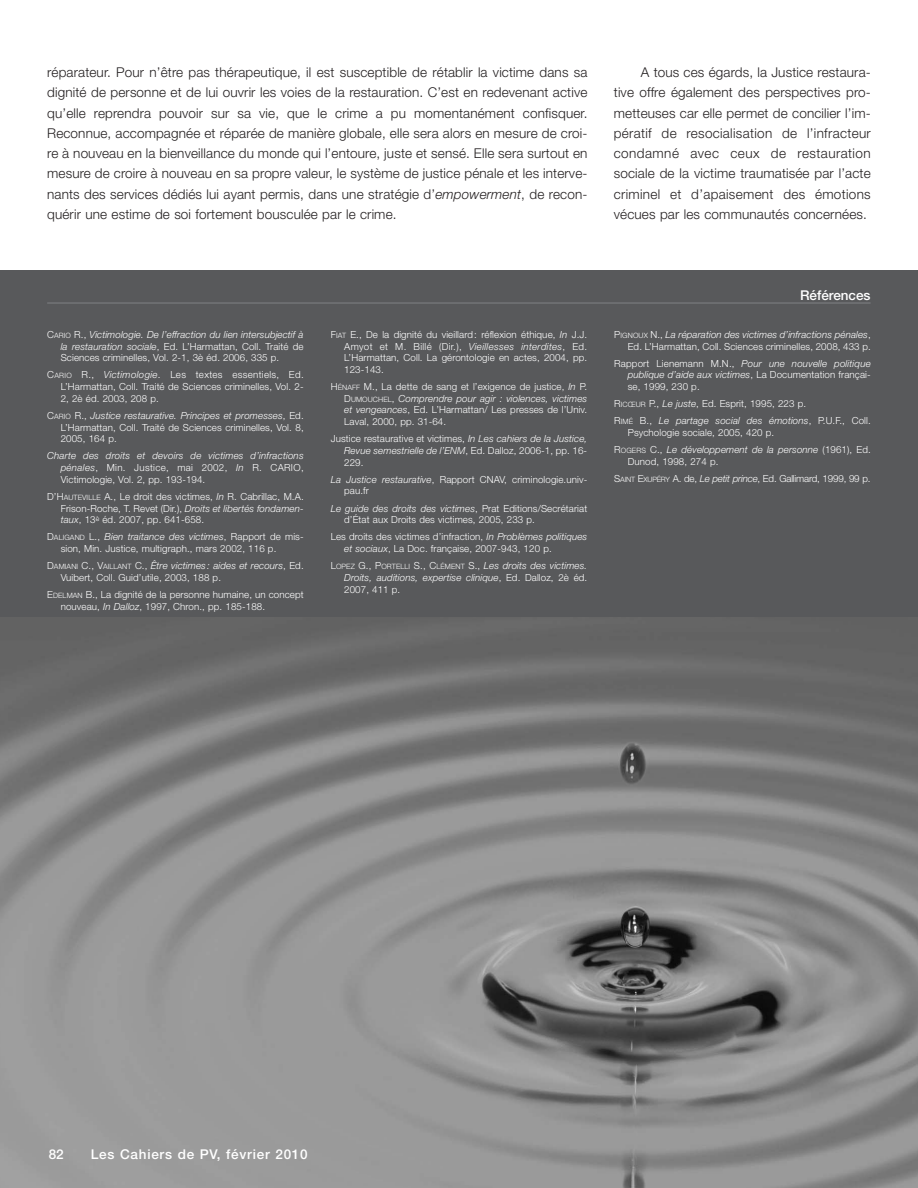
<style>
.page{position:relative;width:918px;height:1188px;background:#fff}
.page>*{position:absolute;margin:0;border:0;box-sizing:border-box;transform-origin:0 0}
.t1{font:300 13.5px/20.2px "Helvetica Neue";letter-spacing:.01em;color:#231f20;text-align:justify}
.t2{font:500 13.5px "Helvetica Neue";letter-spacing:.055em;color:#fff}
.t3{font:500 13.5px "Helvetica Neue";color:#fff}
.t4{font:300 9.75px/11.7px "Helvetica Neue";letter-spacing:.01em;color:#fff;text-align:justify}
.t5{font:italic 300 9.75px/11.7px "Helvetica Neue";letter-spacing:.01em;color:#fff;text-align:justify}
.t6{font:300 9.75px/17.1px "Helvetica Neue";letter-spacing:-.015em;color:#fff}
.s1{font-style:italic}
.s2{font-size:7.35px}
.s3{font-style:normal}
.s4{font-style:normal;font-size:7.35px}
</style>
<div class="page">
<img style="left:0;top:617px;width:918px;height:571px">
<div style="left:0;top:271px;width:918px;height:346px;background:#58595b"></div>
<hr style="left:47px;top:303px;width:824px;height:1px;background:#808285">
<p class="t1" style="left:47px;top:63px;width:542px">réparateur. Pour n’être pas thérapeutique, il est susceptible de rétablir la victime dans sa dignité de personne et de lui ouvrir les voies de la restauration. C’est en redevenant active qu’elle reprendra pouvoir sur sa vie, que le crime a pu momentanément confisquer.<br>Reconnue, accompagnée et réparée de manière globale, elle sera alors en mesure de croi&shy;re à nouveau en la bienveillance du monde qui l’entoure, juste et sensé. Elle sera surtout en mesure de croire à nouveau en sa propre valeur, le système de justice pénale et les interve&shy;nants des services dédiés lui ayant permis, dans une stratégie d’<span class="s1">empowerment</span>, de recon&shy;quérir une estime de soi fortement bousculée par le crime.</p>
<p class="t1" style="left:614px;top:63px;width:258px;text-indent:27px">A tous ces égards, la Justice restaura&shy;tive offre également des perspectives pro&shy;metteuses car elle permet de concilier l’im&shy;pératif de resocialisation de l’infracteur condamné avec ceux de restauration sociale de la victime traumatisée par l’acte criminel et d’apaisement des émotions vécues par les communautés concernées.</p>
<p class="t4" style="left:61px;top:329px;width:245px;text-indent:-13px">C<span class="s2">ARIO</span> R., <span class="s1">Victimologie. De l’effraction du lien intersubjectif à la restauration sociale</span>, Ed. L’Harmattan, Coll. Traité de Sciences criminelles, Vol. 2-1, 3è éd. 2006, 335 p.</p>
<p class="t4" style="left:61px;top:370px;width:245px;text-indent:-14px">C<span class="s2">ARIO</span> R., <span class="s1">Victimologie</span>. Les textes essentiels, Ed.<br>L’Harmattan, Coll. Traité de Sciences criminelles, Vol. 2- 2, 2è éd. 2003, 208 p.</p>
<p class="t4" style="left:61px;top:410px;width:245px;text-indent:-13px">C<span class="s2">ARIO</span> R., <span class="s1">Justice restaurative. Principes et promesses</span>, Ed.<br>L’Harmattan, Coll. Traité de Sciences criminelles, Vol. 8, 2005, 164 p.</p>
<p class="t4" style="left:61px;top:451px;width:245px;text-indent:-13px"><span class="s1">Charte des droits et devoirs de victimes d’infractions pénales</span>, Min. Justice, mai 2002, <span class="s1">In</span> R. CARIO, Victimologie, Vol. 2, pp. 193-194.</p>
<p class="t4" style="left:61px;top:491px;width:245px;text-indent:-14px">D’H<span class="s2">AUTEVILLE</span> A., Le droit des victimes, <span class="s1">In</span> R. Cabrillac, M.A.<br>Frison-Roche, T. Revet (Dir.), <span class="s1">Droits et libertés fondamen&shy;taux</span>, 13<sup>è</sup> éd. 2007, pp. 641-658.</p>
<p class="t4" style="left:61px;top:532px;width:245px;text-indent:-13px">D<span class="s2">ALIGAND</span> L., <span class="s1">Bien traitance des victimes</span>, Rapport de mis&shy;sion, Min. Justice, multigraph., mars 2002, 116 p.</p>
<p class="t4" style="left:61px;top:561px;width:245px;text-indent:-14px">D<span class="s2">AMIANI</span> C., V<span class="s2">AILLANT</span> C., <span class="s1">Être victimes: aides et recours</span>, Ed.<br>Vuibert, Coll. Guid’utile, 2003, 188 p.</p>
<p class="t4" style="left:61px;top:590px;width:245px;text-indent:-14px">E<span class="s2">DELMAN</span> B., La dignité de la personne humaine, un concept nouveau, <span class="s1">In Dalloz</span>, 1997, Chron., pp. 185-188.</p>
<p class="t4" style="left:344px;top:329px;width:245px;text-indent:-13px">F<span class="s2">IAT</span> E., De la dignité du vieillard: réflexion éthique, <span class="s1">In</span> J.J.<br>Amyot et M. Billé (Dir.), <span class="s1">Vieillesses interdites</span>, Ed.<br>L’Harmattan, Coll. La gérontologie en actes, 2004, pp.<br>123-143.</p>
<p class="t4" style="left:344px;top:382px;width:245px;text-indent:-14px">H<span class="s2">ÉNAFF</span> M., La dette de sang et l’exigence de justice, <span class="s1">In</span> P.<br>D<span class="s2">UMOUCHEL</span>, <span class="s1">Comprendre pour agir : violences, victimes et vengeances</span>, Ed. L’Harmattan/ Les presses de l’Univ.<br>Laval, 2000, pp. 31-64.</p>
<p class="t4" style="left:344px;top:434px;width:245px;text-indent:-13px">Justice restaurative et victimes, <span class="s1">In Les cahiers de la Justice, Revue semestrielle de l’ENM</span>, Ed. Dalloz, 2006-1, pp. 16- 229.</p>
<p class="t4" style="left:344px;top:474px;width:245px;text-indent:-13px"><span class="s1">La Justice restaurative</span>, Rapport CNAV, criminologie.univ&shy;pau.fr</p>
<p class="t4" style="left:344px;top:503px;width:245px;text-indent:-14px"><span class="s1">Le guide des droits des victimes</span>, Prat Editions/Secrétariat d’État aux Droits des victimes, 2005, 233 p.</p>
<p class="t4" style="left:344px;top:532px;width:245px;text-indent:-14px">Les droits des victimes d’infraction, <span class="s1">In Problèmes politiques et sociaux</span>, La Doc. française, 2007-943, 120 p.</p>
<p class="t5" style="left:344px;top:561px;width:245px;text-indent:-13px"><span class="s3">L</span><span class="s4">OPEZ</span> <span class="s3">G., P</span><span class="s4">ORTELLI</span> <span class="s3">S., C</span><span class="s4">LÉMENT</span> <span class="s3">S.,</span> Les droits des victimes.<br>Droits, auditions, expertise clinique<span class="s3">, Ed. Dalloz, 2è éd.<br>2007, 411 p.</span></p>
<h1 class="t3" style="left:800px;top:290px;width:72px">Références</h1>
<p class="t4" style="left:614px;top:329px;width:258px;text-align:right">P<span class="s2">IGNOUX</span> N., <span class="s1">La réparation des victimes d’infractions pénales</span>,<br>Ed. L’Harmattan, Coll. Sciences criminelles, 2008, 433 p.</p>
<p class="t4" style="left:628px;top:358px;width:245px;text-indent:-13px">Rapport Lienemann M.N., <span class="s1">Pour une nouvelle politique publique d’aide aux victimes</span>, La Documentation françai&shy;se, 1999, 230 p.</p>
<p class="t4" style="left:614px;top:396px;width:258px;line-height:17.1px">R<span class="s2">ICŒUR</span> P., <span class="s1">Le juste</span>, Ed. Esprit, 1995, 223 p.<br>R<span class="s2">IMÉ</span> B., <span class="s1">Le partage social des émotions</span>, P.U.F., Coll.</p>
<p class="t4" style="left:614px;top:425px;width:258px;line-height:17.1px;text-indent:13px">Psychologie sociale, 2005, 420 p.<br>R<span class="s2">OGERS</span> C., <span class="s1">Le développement de la personne</span> (1961), Ed.</p>
<p class="t6" style="left:614px;top:454px;width:258px;text-indent:13px">Dunod, 1998, 274 p.<br>S<span class="s2">AINT</span> E<span class="s2">XUPÉRY</span> A. de, <span class="s1">Le petit prince</span>, Ed. Gallimard, 1999, 99 p.</p>
<h1 class="t2" style="left:49px;top:1149px;width:17px">82</h1>
<h1 class="t2" style="left:91px;top:1149px;width:218px">Les Cahiers de PV, février 2010</h1>
</div>
